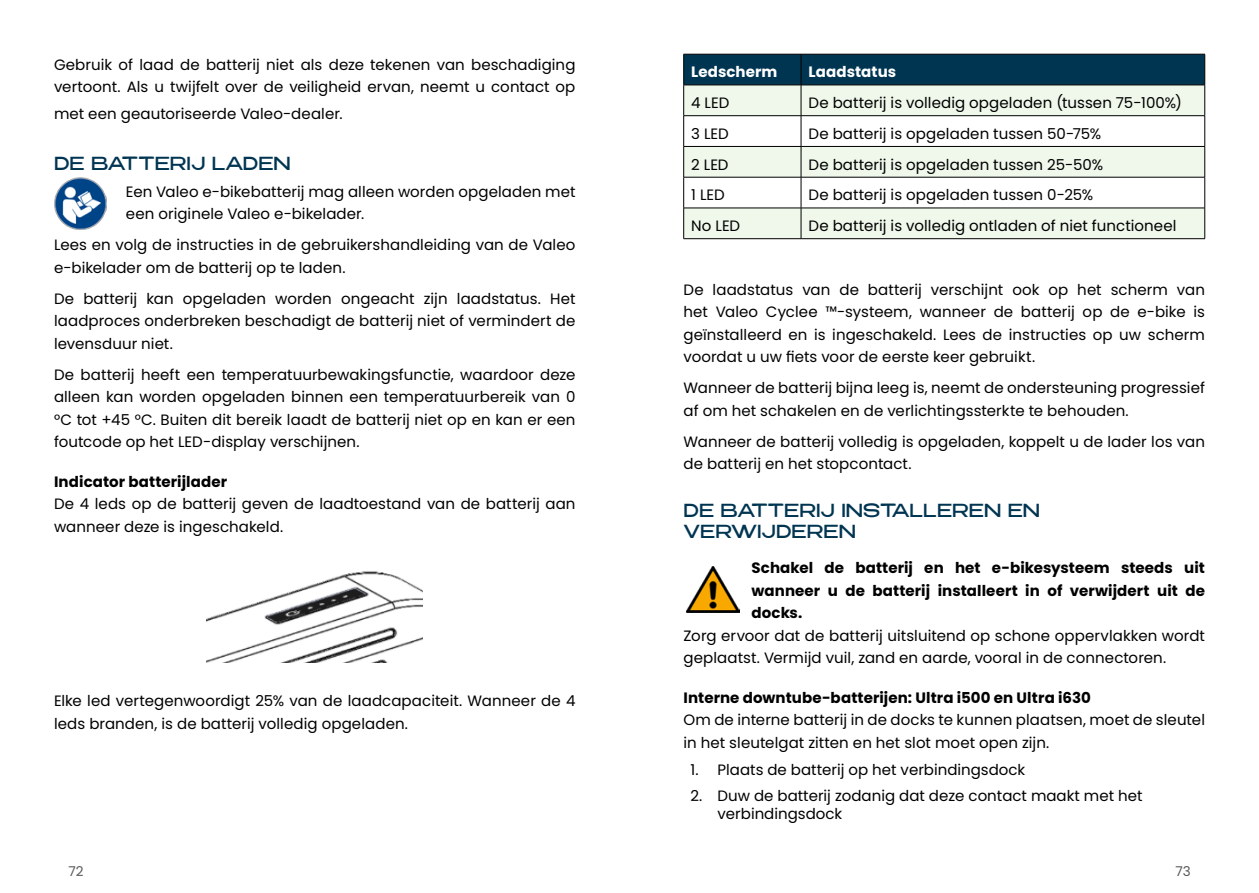
<style>
.page{position:relative;width:1259px;height:893px;background:#fff}
.page>*{position:absolute;margin:0;border:0;box-sizing:border-box;transform-origin:0 0}
.t1{font:18px/21.6px "Benzin";color:#003552}
.t2{font:15px/22.5px "Poppins";letter-spacing:.005em;color:#000}
.t3{font:700 15px/22.5px "Poppins";letter-spacing:.005em;color:#000;text-align:justify}
.t4{font:700 15px "Poppins";letter-spacing:.005em;color:#fff}
.t5{font:13.5px "Poppins";color:#58595b}
</style>
<div class="page">
<img style="left:207px;top:571px;width:216px;height:92px">
<img style="left:54px;top:177px;width:52px;height:52px">
<div style="left:684px;top:55px;width:520px;height:30px;background:#003552"></div>
<svg style="left:684px;top:86px;width:520px;height:152px;fill:#eff8eb"></svg>
<hr style="left:683px;top:116px;width:1px;height:30px;background:#000">
<hr style="left:801px;top:116px;width:1px;height:30px;background:#000">
<hr style="left:1204px;top:116px;width:1px;height:30px;background:#000">
<hr style="left:683px;top:177px;width:1px;height:31px;background:#000">
<hr style="left:801px;top:177px;width:1px;height:31px;background:#000">
<hr style="left:1204px;top:177px;width:1px;height:31px;background:#000">
<hr style="left:683px;top:54px;width:118px;height:1px;background:#000">
<hr style="left:683px;top:54px;width:1px;height:31px;background:#000">
<hr style="left:801px;top:54px;width:404px;height:1px;background:#000">
<hr style="left:801px;top:54px;width:1px;height:31px;background:#000">
<hr style="left:1204px;top:54px;width:1px;height:31px;background:#000">
<hr style="left:683px;top:85px;width:118px;height:1px;background:#000">
<hr style="left:683px;top:85px;width:1px;height:31px;background:#000">
<hr style="left:683px;top:115px;width:118px;height:1px;background:#000">
<hr style="left:801px;top:85px;width:404px;height:1px;background:#000">
<hr style="left:801px;top:85px;width:1px;height:31px;background:#000">
<hr style="left:1204px;top:85px;width:1px;height:31px;background:#000">
<hr style="left:801px;top:115px;width:404px;height:1px;background:#000">
<hr style="left:683px;top:146px;width:118px;height:1px;background:#000">
<hr style="left:683px;top:147px;width:1px;height:30px;background:#000">
<hr style="left:683px;top:177px;width:118px;height:1px;background:#000">
<hr style="left:801px;top:146px;width:404px;height:1px;background:#000">
<hr style="left:801px;top:147px;width:1px;height:30px;background:#000">
<hr style="left:1204px;top:147px;width:1px;height:30px;background:#000">
<hr style="left:801px;top:177px;width:404px;height:1px;background:#000">
<hr style="left:683px;top:208px;width:118px;height:1px;background:#000">
<hr style="left:683px;top:208px;width:1px;height:30px;background:#000">
<hr style="left:683px;top:238px;width:118px;height:1px;background:#000">
<hr style="left:801px;top:208px;width:404px;height:1px;background:#000">
<hr style="left:801px;top:208px;width:1px;height:30px;background:#000">
<hr style="left:1204px;top:208px;width:1px;height:30px;background:#000">
<hr style="left:801px;top:238px;width:404px;height:1px;background:#000">
<img style="left:686px;top:566px;width:53px;height:47px">
<p class="t2" style="left:54px;top:53px;width:523px">Gebruik of laad de batterij niet als deze tekenen van beschadiging vertoont. Als u twijfelt over de veiligheid ervan, neemt u contact op</p>
<p class="t2" style="left:54px;top:103px;width:290px">met een geautoriseerde Valeo-dealer.</p>
<p class="t1" style="left:54px;top:152px;width:238px">DE BATTERIJ LADEN</p>
<p class="t2" style="left:126px;top:180px;width:451px">Een Valeo e-bikebatterij mag alleen worden opgeladen met een originele Valeo e-bikelader.</p>
<p class="t2" style="left:54px;top:234px;width:523px">Lees en volg de instructies in de gebruikershandleiding van de Valeo e-bikelader om de batterij op te laden.</p>
<p class="t2" style="left:54px;top:287px;width:523px;text-align:justify">De batterij kan opgeladen worden ongeacht zijn laadstatus. Het laadproces onderbreken beschadigt de batterij niet of vermindert de levensduur niet.</p>
<p class="t2" style="left:54px;top:363px;width:523px;text-align:justify">De batterij heeft een temperatuurbewakingsfunctie, waardoor deze alleen kan worden opgeladen binnen een temperatuurbereik van 0 °C tot +45 °C. Buiten dit bereik laadt de batterij niet op en kan er een foutcode op het LED-display verschijnen.</p>
<p class="t3" style="left:54px;top:470px;width:175px">Indicator batterijlader</p>
<p class="t2" style="left:54px;top:493px;width:523px">De 4 leds op de batterij geven de laadtoestand van de batterij aan wanneer deze is ingeschakeld.</p>
<p class="t2" style="left:54px;top:690px;width:523px">Elke led vertegenwoordigt 25% van de laadcapaciteit. Wanneer de 4 leds branden, is de batterij volledig opgeladen.</p>
<p class="t4" style="left:691px;top:63px;width:88px">Ledscherm</p>
<p class="t4" style="left:808px;top:63px;width:89px">Laadstatus</p>
<p class="t2" style="left:691px;top:92px;width:40px">4 LED</p>
<p class="t2" style="left:808px;top:92px;width:375px">De batterij is volledig opgeladen (tussen 75-100%)</p>
<p class="t2" style="left:691px;top:123px;width:39px">3 LED</p>
<p class="t2" style="left:808px;top:123px;width:294px">De batterij is opgeladen tussen 50-75%</p>
<p class="t2" style="left:691px;top:153px;width:39px">2 LED</p>
<p class="t2" style="left:808px;top:153px;width:296px">De batterij is opgeladen tussen 25-50%</p>
<p class="t2" style="left:691px;top:184px;width:35px">1 LED</p>
<p class="t2" style="left:808px;top:184px;width:286px">De batterij is opgeladen tussen 0-25%</p>
<p class="t2" style="left:691px;top:215px;width:51px">No LED</p>
<p class="t2" style="left:808px;top:215px;width:369px">De batterij is volledig ontladen of niet functioneel</p>
<p class="t2" style="left:683px;top:279px;width:523px;text-align:justify">De laadstatus van de batterij verschijnt ook op het scherm van het Valeo Cyclee ™-systeem, wanneer de batterij op de e-bike is geïnstalleerd en is ingeschakeld. Lees de instructies op uw scherm voordat u uw fiets voor de eerste keer gebruikt.</p>
<p class="t2" style="left:683px;top:377px;width:523px">Wanneer de batterij bijna leeg is, neemt de ondersteuning progressief af om het schakelen en de verlichtingssterkte te behouden.</p>
<p class="t2" style="left:683px;top:431px;width:523px">Wanneer de batterij volledig is opgeladen, koppelt u de lader los van de batterij en het stopcontact.</p>
<p class="t1" style="left:683px;top:498px;width:358px">DE BATTERIJ INSTALLEREN EN<br>VERWIJDEREN</p>
<p class="t3" style="left:751px;top:557px;width:455px">Schakel de batterij en het e-bikesysteem steeds uit wanneer u de batterij installeert in of verwijdert uit de docks.</p>
<p class="t2" style="left:683px;top:624px;width:523px">Zorg ervoor dat de batterij uitsluitend op schone oppervlakken wordt geplaatst. Vermijd vuil, zand en aarde, vooral in de connectoren.</p>
<p class="t3" style="left:683px;top:686px;width:409px">Interne downtube-batterijen: Ultra i500 en Ultra i630</p>
<p class="t2" style="left:683px;top:709px;width:523px">Om de interne batterij in de docks te kunnen plaatsen, moet de sleutel in het sleutelgat zitten en het slot moet open zijn.</p>
<p class="t2" style="left:690px;top:758px;width:336px">1. Plaats de batterij op het verbindingsdock</p>
<p class="t2" style="left:717px;top:787px;width:426px;line-height:18px;text-indent:-27px">2. Duw de batterij zodanig dat deze contact maakt met het verbindingsdock</p>
<p class="t5" style="left:68px;top:863px;width:17px">72</p>
<p class="t5" style="left:1175px;top:863px;width:17px">73</p>
</div>
